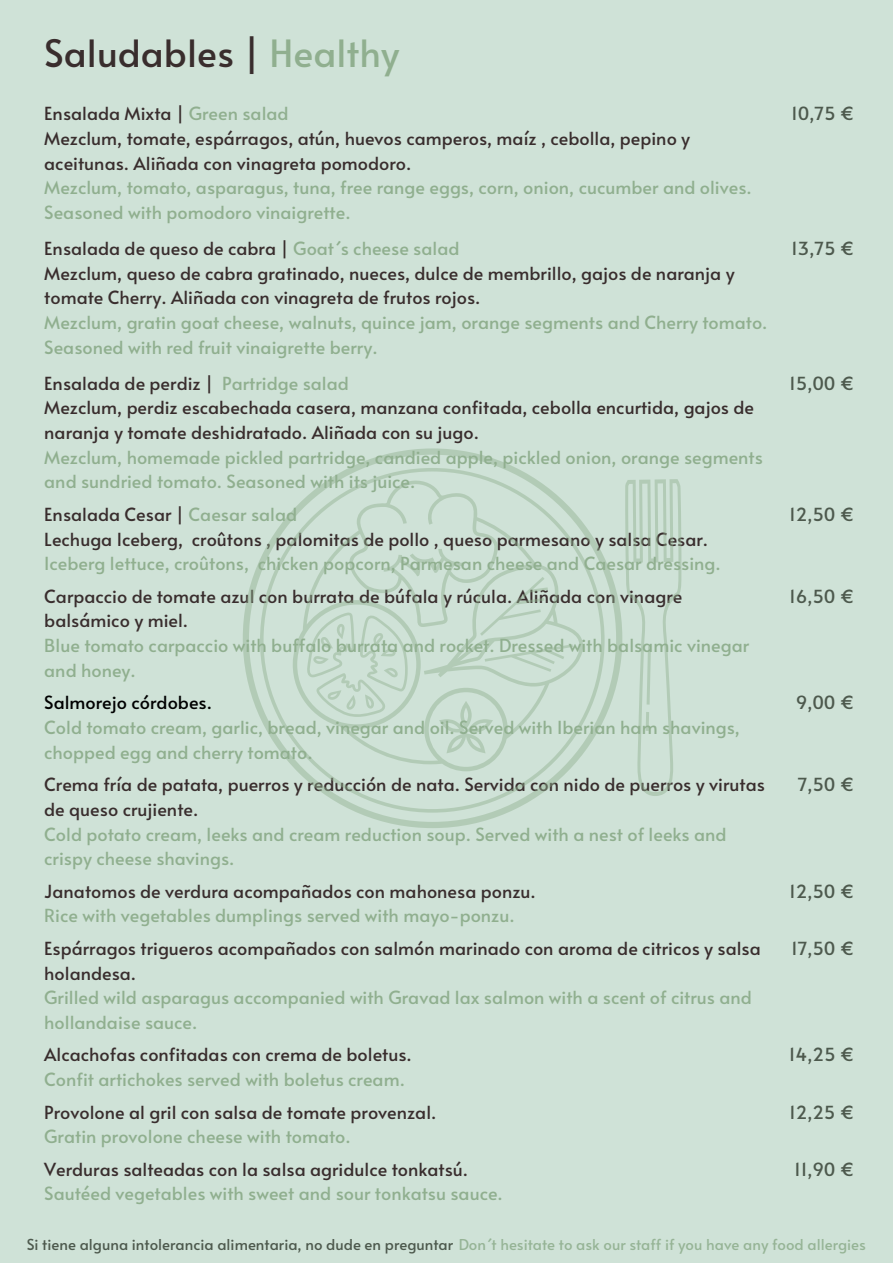
<style>
.page{position:relative;width:893px;height:1264px;background:#fff}
.page>*{position:absolute;margin:0;border:0;box-sizing:border-box;transform-origin:0 0}
.t1{font:37.5px "Alata";color:#392d2d}
.t2{font:18px/24.8px "Alata";color:#392d2d}
.t3{font:18px/24.8px "Alata";color:#90af8f}
.t4{font:18px "Alata";color:#4d594d}
.t5{font:18px "Alata";color:#000}
.t6{font:15px "Alata";color:#4d594d}
.s1{color:#90af8f}
</style>
<div class="page">
<div style="left:0;top:0;width:892px;height:1262px;background:#cfe2d7"></div>
<svg style="left:243px;top:448px;width:379px;height:380px"></svg>
<svg style="left:293px;top:480px;width:293px;height:291px"></svg>
<svg style="left:480px;top:577px;width:68px;height:58px"></svg>
<svg style="left:625px;top:479px;width:56px;height:317px"></svg>
<h1 class="t1" style="left:44px;top:26px;width:357px">Saludables | <span class="s1">Healthy</span></h1>
<p class="t2" style="left:44px;top:100px;width:647px">Ensalada Mixta | <span class="s1">Green salad<br></span>Mezclum, tomate, espárragos, atún, huevos camperos, maíz , cebolla, pepino y aceitunas. Aliñada con vinagreta pomodoro.</p>
<p class="t3" style="left:44px;top:174px;width:709px">Mezclum, tomato, asparagus, tuna, free range eggs, corn, onion, cucumber and olives.<br>Seasoned with pomodoro vinaigrette.</p>
<p class="t2" style="left:44px;top:235px;width:692px">Ensalada de queso de cabra | <span class="s1">Goat´s cheese salad<br></span>Mezclum, queso de cabra gratinado, nueces, dulce de membrillo, gajos de naranja y tomate Cherry. Aliñada con vinagreta de frutos rojos.</p>
<p class="t3" style="left:44px;top:309px;width:724px">Mezclum, gratin goat cheese, walnuts, quince jam, orange segments and Cherry tomato.<br>Seasoned with red fruit vinaigrette berry.</p>
<p class="t2" style="left:44px;top:370px;width:711px">Ensalada de perdiz | <span class="s1">Partridge salad<br></span>Mezclum, perdiz escabechada casera, manzana confitada, cebolla encurtida, gajos de naranja y tomate deshidratado. Aliñada con su jugo.</p>
<p class="t3" style="left:44px;top:444px;width:720px">Mezclum, homemade pickled partridge, candied apple, pickled onion, orange segments and sundried tomato. Seasoned with its juice.</p>
<p class="t2" style="left:44px;top:501px;width:665px">Ensalada Cesar | <span class="s1">Caesar salad<br></span>Lechuga Iceberg, croûtons , palomitas de pollo , queso parmesano y salsa Cesar.</p>
<p class="t3" style="left:44px;top:550px;width:678px">Iceberg lettuce, croûtons, chicken popcorn, Parmesan cheese and Caesar dressing.</p>
<p class="t2" style="left:44px;top:583px;width:639px">Carpaccio de tomate azul con burrata de búfala y rúcula. Aliñada con vinagre balsámico y miel.</p>
<p class="t3" style="left:44px;top:632px;width:706px">Blue tomato carpaccio with buffalo burrata and rocket. Dressed with balsamic vinegar and honey.</p>
<p class="t5" style="left:44px;top:689px;width:169px">Salmorejo córdobes.</p>
<p class="t3" style="left:44px;top:714px;width:697px">Cold tomato cream, garlic, bread, vinegar and oil. Served with Iberian ham shavings, chopped egg and cherry tomato.</p>
<p class="t2" style="left:44px;top:771px;width:722px">Crema fría de patata, puerros y reducción de nata. Servida con nido de puerros y virutas de queso crujiente.</p>
<p class="t3" style="left:44px;top:820px;width:683px">Cold potato cream, leeks and cream reduction soup. Served with a nest of leeks and crispy cheese shavings.</p>
<p class="t2" style="left:44px;top:878px;width:493px">Janatomos de verdura acompañados con mahonesa ponzu.</p>
<p class="t3" style="left:44px;top:902px;width:472px">Rice with vegetables dumplings served with mayo-ponzu.</p>
<p class="t2" style="left:44px;top:935px;width:718px">Espárragos trigueros acompañados con salmón marinado con aroma de citricos y salsa holandesa.</p>
<p class="t3" style="left:44px;top:984px;width:709px">Grilled wild asparagus accompanied with Gravad lax salmon with a scent of citrus and hollandaise sauce.</p>
<p class="t2" style="left:44px;top:1041px;width:369px">Alcachofas confitadas con crema de boletus.</p>
<p class="t3" style="left:44px;top:1066px;width:362px">Confit artichokes served with boletus cream.</p>
<p class="t2" style="left:44px;top:1098px;width:393px">Provolone al gril con salsa de tomate provenzal.</p>
<p class="t3" style="left:44px;top:1123px;width:308px">Gratin provolone cheese with tomato.</p>
<p class="t2" style="left:44px;top:1155px;width:425px">Verduras salteadas con la salsa agridulce tonkatsú.</p>
<p class="t3" style="left:44px;top:1180px;width:460px">Sautéed vegetables with sweet and sour tonkatsu sauce.</p>
<p class="t4" style="left:791px;top:100px;width:65px">10,75 €</p>
<p class="t4" style="left:791px;top:235px;width:65px">13,75 €</p>
<p class="t4" style="left:789px;top:370px;width:67px">15,00 €</p>
<p class="t4" style="left:789px;top:501px;width:67px">12,50 €</p>
<p class="t4" style="left:789px;top:583px;width:67px">16,50 €</p>
<p class="t4" style="left:795px;top:689px;width:60px">9,00 €</p>
<p class="t4" style="left:797px;top:771px;width:58px">7,50 €</p>
<p class="t4" style="left:789px;top:877px;width:67px">12,50 €</p>
<p class="t4" style="left:791px;top:935px;width:65px">17,50 €</p>
<p class="t4" style="left:788px;top:1041px;width:67px">14,25 €</p>
<p class="t4" style="left:789px;top:1098px;width:67px">12,25 €</p>
<p class="t4" style="left:794px;top:1155px;width:62px">11,90 €</p>
<p class="t6" style="left:27px;top:1232px;width:840px">Si tiene alguna intolerancia alimentaria, no dude en preguntar <span class="s1">Don´t hesitate to ask our staff if you have any food allergies</span></p>
</div>
